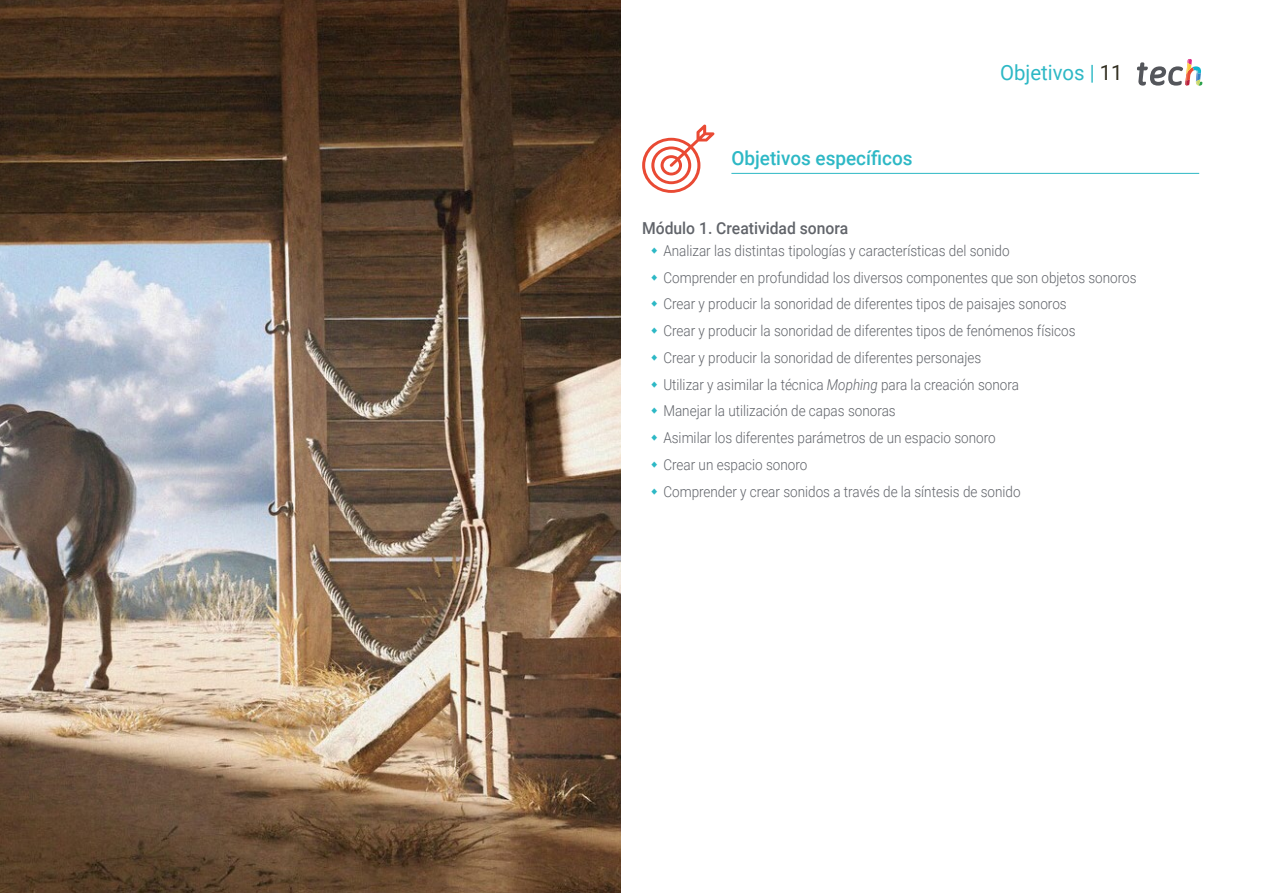
<style>
.page{position:relative;width:1263px;height:893px;background:#fff}
.page>*{position:absolute;margin:0;border:0;box-sizing:border-box;transform-origin:0 0}
.t1{font:21px "Roboto";color:#2db8c5}
.t2{font:500 19.5px "Roboto";color:#2db8c5}
.t3{font:500 16.5px "Roboto";color:#61646a;scale:.95 1}
.t4{font:300 15px/26.7px "Roboto";color:#61646a;scale:.9 1}
.s1{color:#312e20}
.s2{font-style:italic}
</style>
<div class="page">
<hr style="left:731px;top:173px;width:468px;height:1px;background:#2db8c5">
<svg style="left:642px;top:124px;width:72px;height:69px"></svg>
<img style="left:0;top:0;width:621px;height:893px">
<svg style="left:1137px;top:59px;width:65px;height:27px"></svg>
<h2 class="t2" style="left:731px;top:144px;width:183px">Objetivos específicos</h2>
<h1 class="t1" style="left:1000px;top:57px;width:124px">Objetivos | <span class="s1">11</span></h1>
<p class="t3" style="left:642px;top:216px;width:218px">Módulo 1. Creatividad sonora</p>
<p class="t4" style="left:663px;top:237px;width:527px">Analizar las distintas tipologías y características del sonido<br>Comprender en profundidad los diversos componentes que son objetos sonoros Crear y producir la sonoridad de diferentes tipos de paisajes sonoros<br>Crear y producir la sonoridad de diferentes tipos de fenómenos físicos<br>Crear y producir la sonoridad de diferentes personajes<br>Utilizar y asimilar la técnica <span class="s2">Mophing</span> para la creación sonora<br>Manejar la utilización de capas sonoras<br>Asimilar los diferentes parámetros de un espacio sonoro<br>Crear un espacio sonoro<br>Comprender y crear sonidos a través de la síntesis de sonido</p>
</div>
